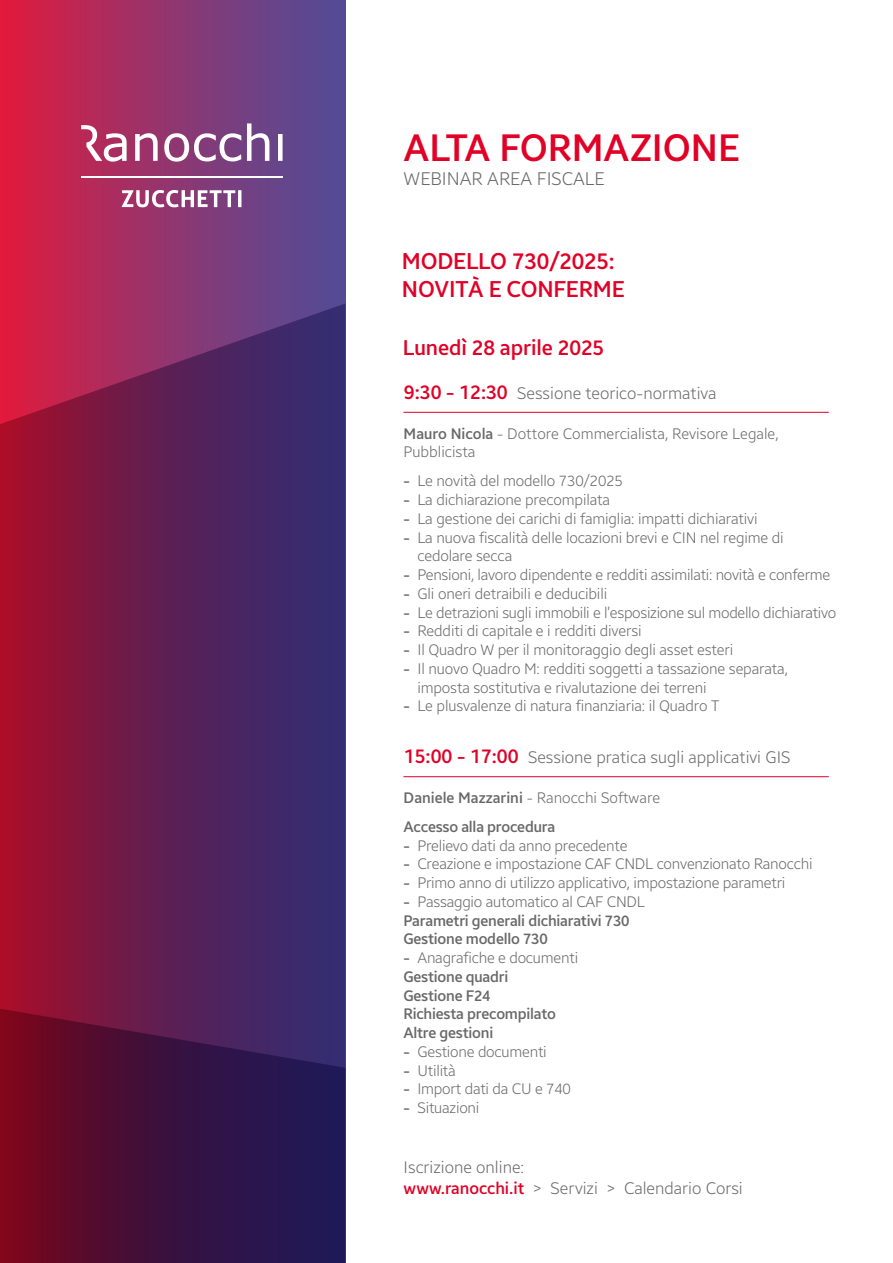
<style>
.page{position:relative;width:893px;height:1263px;background:#fff}
.page>*{position:absolute;margin:0;border:0;box-sizing:border-box;transform-origin:0 0}
.t1{font:500 37.65px "Breeze Sans";color:#e10026}
.t2{font:500 22.5px/28.5px "Breeze Sans";letter-spacing:-.01em;color:#e10026}
.t3{font:500 21px "Breeze Sans";letter-spacing:-.005em;color:#e10026}
.t4{font:300 18px "Breeze Sans";color:#686868}
.t5{font:300 16.5px/21px "Breeze Sans";color:#686868}
.t6{font:300 15px/18.8px "Breeze Sans";letter-spacing:-.01em;color:#686868}
.t7{font:500 15px/18.8px "Breeze Sans";letter-spacing:-.015em;color:#686868;text-align:justify}
.s1{font-weight:500;font-size:19.5px;color:#e10026}
.s2{font-weight:500}
.s3{font-weight:500;color:#e10026}
</style>
<div class="page">
<div style="left:0;top:0;width:345px;height:1263px;background:linear-gradient(to right,#dd1c40,#4b4f9c)"></div>
<svg style="left:0;top:303px;width:345px;height:706px;background:#6a1f52"></svg>
<svg style="left:0;top:1009px;width:345px;height:254px;background:#45123e"></svg>
<hr style="left:404px;top:412px;width:424px;height:1px;background:#e10026">
<svg style="left:122px;top:190px;width:119px;height:17px"></svg>
<hr style="left:81px;top:177px;width:202px;height:1px;background:#fff">
<svg style="left:81px;top:123px;width:202px;height:39px"></svg>
<hr style="left:404px;top:776px;width:424px;height:1px;background:#e10026">
<h1 class="t1" style="left:404px;top:123px;width:338px">ALTA FORMAZIONE</h1>
<p class="t4" style="left:404px;top:167px;width:202px">WEBINAR AREA FISCALE</p>
<h2 class="t2" style="left:402px;top:246px;width:224px">MODELLO 730/2025:<br>NOVITÀ E CONFERME</h2>
<h3 class="t3" style="left:403px;top:333px;width:203px">Lunedì 28 aprile 2025</h3>
<p class="t5" style="left:404px;top:383px;width:314px"><span class="s1">9:30 - 12:30</span> Sessione teorico-normativa</p>
<p class="t6" style="left:404px;top:424px;width:377px"><span class="s2">Mauro Nicola</span> - Dottore Commercialista, Revisore Legale,<br>Pubblicista</p>
<p class="t7" style="left:403px;top:472px;width:8px">- - - -</p>
<p class="t7" style="left:403px;top:565px;width:8px">- - - - - -</p>
<p class="t7" style="left:403px;top:697px;width:8px">-</p>
<p class="t6" style="left:417px;top:472px;width:420px">Le novità del modello 730/2025<br>La dichiarazione precompilata<br>La gestione dei carichi di famiglia: impatti dichiarativi<br>La nuova fiscalità delle locazioni brevi e CIN nel regime di cedolare secca<br>Pensioni, lavoro dipendente e redditi assimilati: novità e conferme Gli oneri detraibili e deducibili<br>Le detrazioni sugli immobili e l’esposizione sul modello dichiarativo Redditi di capitale e i redditi diversi<br>Il Quadro W per il monitoraggio degli asset esteri<br>Il nuovo Quadro M: redditi soggetti a tassazione separata, imposta sostitutiva e rivalutazione dei terreni<br>Le plusvalenze di natura finanziaria: il Quadro T</p>
<p class="t5" style="left:404px;top:747px;width:388px"><span class="s1">15:00 - 17:00</span> Sessione pratica sugli applicativi GIS</p>
<p class="t6" style="left:404px;top:788px;width:258px"><span class="s2">Daniele Mazzarini</span> - Ranocchi Software</p>
<p class="t7" style="left:403px;top:817px;width:228px;text-align:left">Accesso alla procedura<br>-<br>-<br>-<br>-<br>Parametri generali dichiarativi 730<br>Gestione modello 730<br>-<br>Gestione quadri<br>Gestione F24<br>Richiesta precompilato<br>Altre gestioni<br>-<br>-<br>-<br>-</p>
<p class="t6" style="left:417px;top:836px;width:397px">Prelievo dati da anno precedente<br>Creazione e impostazione CAF CNDL convenzionato Ranocchi Primo anno di utilizzo applicativo, impostazione parametri Passaggio automatico al CAF CNDL</p>
<p class="t6" style="left:417px;top:948px;width:162px">Anagrafiche e documenti</p>
<p class="t6" style="left:417px;top:1042px;width:155px">Gestione documenti<br>Utilità<br>Import dati da CU e 740<br>Situazioni</p>
<p class="t5" style="left:404px;top:1156px;width:341px">Iscrizione online:<br><span class="s3">www.ranocchi.it</span> &gt; Servizi &gt; Calendario Corsi</p>
</div>
